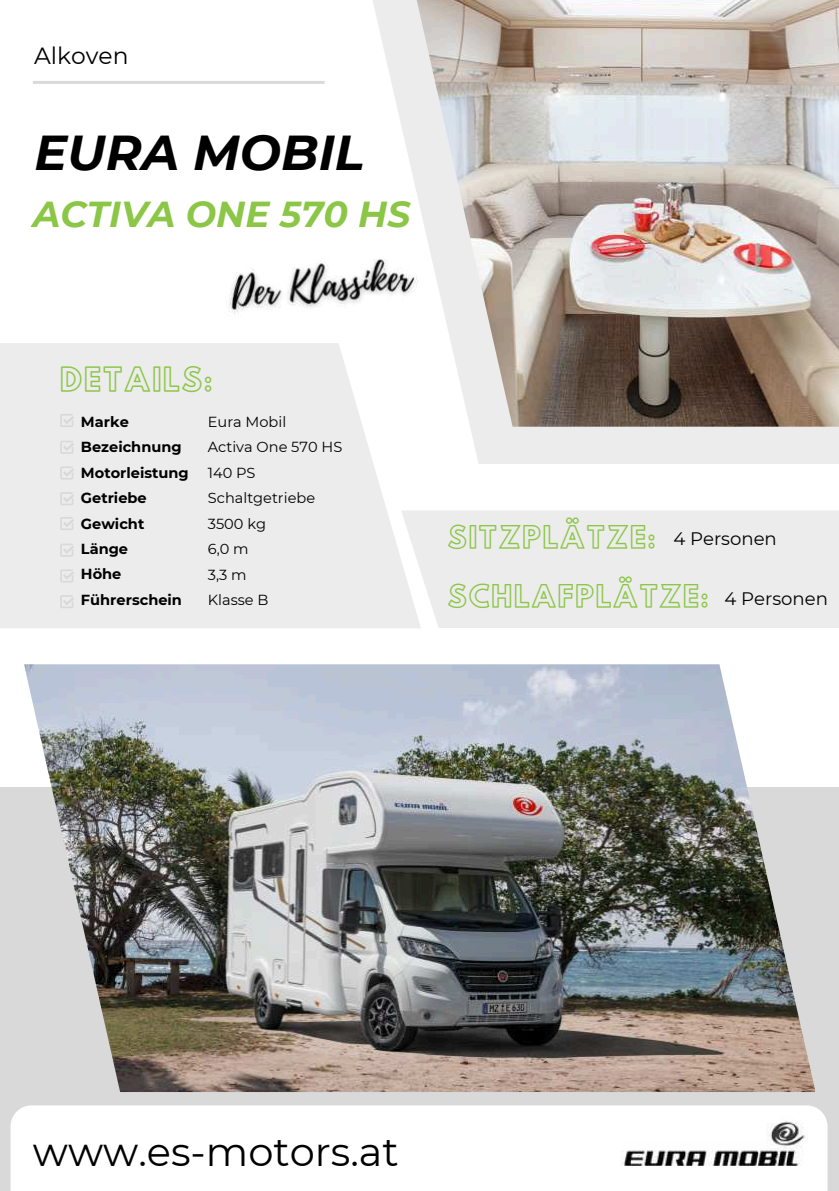
<style>
.page{position:relative;width:839px;height:1191px;background:#fff}
.page>*{position:absolute;margin:0;border:0;box-sizing:border-box;transform-origin:0 0}
.t1{font:italic 700 49px "Montserrat";color:#000}
.t2{font:40px "Montserrat";color:#000}
.t3{font:italic 700 36px "Montserrat";color:#8bc647}
.t4{font:29px "Hussar Ekologiczne 1";letter-spacing:.06em;color:#8bc647}
.t5{font:27px "Hussar Ekologiczne 1";letter-spacing:.06em;color:#8bc647}
.t6{font:23.4px "Montserrat";color:#000}
.t7{font:18px "Montserrat";color:#000}
.t8{font:700 14.6px/25.4px "Montserrat";color:#000}
.t9{font:14.6px/25.4px "Montserrat";color:#000}
</style>
<div class="page">
<div style="left:0;top:787px;width:838px;height:404px;background:#d9d9d9"></div>
<svg style="left:786px;top:1092px;width:21px;height:13px"></svg>
<svg style="left:11px;top:1105px;width:816px;height:86px"></svg>
<div style="left:0;top:343px;width:421px;height:285px;background:#edecec"></div>
<div style="left:401px;top:510px;width:437px;height:118px;background:#edecec"></div>
<svg style="left:360px;top:0;width:478px;height:464px"></svg>
<svg style="left:60px;top:414px;width:14px;height:13px"></svg>
<svg style="left:60px;top:441px;width:14px;height:13px"></svg>
<svg style="left:60px;top:466px;width:14px;height:14px"></svg>
<svg style="left:60px;top:492px;width:14px;height:13px"></svg>
<svg style="left:60px;top:517px;width:14px;height:13px"></svg>
<svg style="left:60px;top:544px;width:14px;height:13px"></svg>
<svg style="left:60px;top:569px;width:14px;height:13px"></svg>
<svg style="left:60px;top:595px;width:14px;height:13px"></svg>
<img style="left:24px;top:664px;width:790px;height:428px">
<img style="left:620px;top:1116px;width:187px;height:50px">
<img style="left:226px;top:243px;width:181px;height:81px">
<img style="left:407px;top:0;width:431px;height:427px">
<hr style="left:33px;top:81px;width:291px;height:3px;background:#d9d9d9">
<h3 class="t6" style="left:34px;top:39px;width:96px">Alkoven</h3>
<h1 class="t1" style="left:34px;top:117px;width:331px">EURA MOBIL</h1>
<h3 class="t3" style="left:33px;top:188px;width:379px">ACTIVA ONE 570 HS</h3>
<h3 class="t4" style="left:60px;top:356px;width:154px">DETAILS:</h3>
<p class="t9" style="left:208px;top:408px;width:136px">Eura Mobil<br>Activa One 570 HS<br>140 PS<br>Schaltgetriebe<br>3500 kg<br>6,0 m<br>3,3 m<br>Klasse B</p>
<p class="t8" style="left:81px;top:408px;width:109px">Marke<br>Bezeichnung<br>Motorleistung<br>Getriebe<br>Gewicht<br>Länge<br>Höhe<br>Führerschein</p>
<h3 class="t5" style="left:448px;top:515px;width:209px">SITZPLÄTZE:</h3>
<h3 class="t5" style="left:448px;top:575px;width:262px">SCHLAFPLÄTZE:</h3>
<p class="t7" style="left:673px;top:527px;width:105px">4 Personen</p>
<p class="t7" style="left:724px;top:586px;width:105px">4 Personen</p>
<h2 class="t2" style="left:33px;top:1124px;width:367px">www.es-motors.at</h2>
</div>
